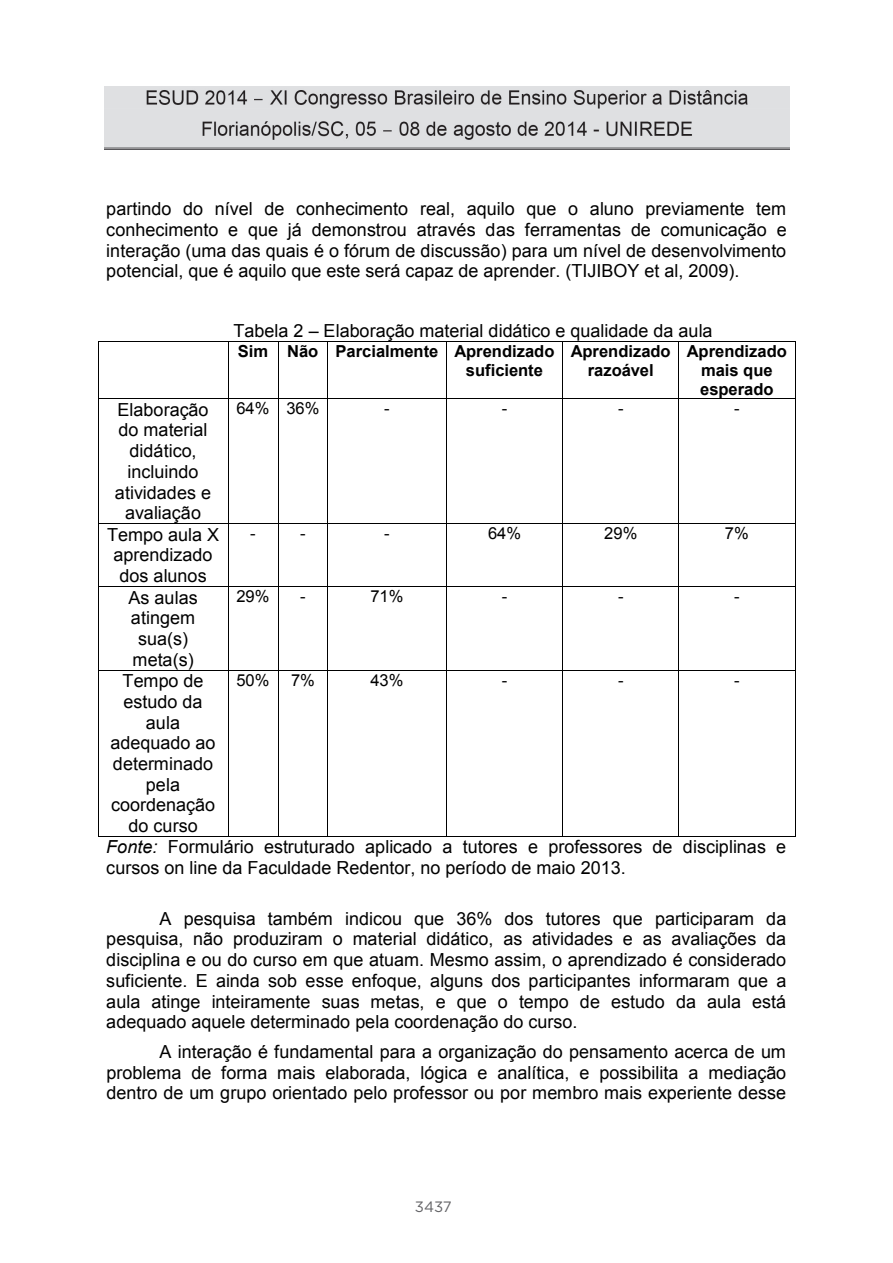
<style>
.page{position:relative;width:893px;height:1263px;background:#fff}
.page>*{position:absolute;margin:0;border:0;box-sizing:border-box;transform-origin:0 0}
.t1{font:18px/20.7px "Arial";color:#000;text-align:center}
.t2{font:700 16.5px/18.9px "Arial";color:#000;text-align:center}
.t3{font:16.5px "Arial";color:#000}
.t4{font:15px "Gotham";color:#636366}
.s1{font-style:inherit}
.s2{font-style:italic}
</style>
<div class="page">
<img style="left:104px;top:86px;width:685px;height:63px">
<hr style="left:99px;top:341px;width:129px;height:1px;background:#000">
<hr style="left:228px;top:341px;width:50px;height:1px;background:#000">
<hr style="left:278px;top:341px;width:49px;height:1px;background:#000">
<hr style="left:328px;top:341px;width:118px;height:1px;background:#000">
<hr style="left:447px;top:341px;width:115px;height:1px;background:#000">
<hr style="left:563px;top:341px;width:115px;height:1px;background:#000">
<hr style="left:679px;top:341px;width:116px;height:1px;background:#000">
<hr style="left:98px;top:341px;width:1px;height:57px;background:#000">
<hr style="left:228px;top:341px;width:1px;height:57px;background:#000">
<hr style="left:278px;top:341px;width:1px;height:57px;background:#000">
<hr style="left:327px;top:341px;width:1px;height:57px;background:#000">
<hr style="left:446px;top:341px;width:1px;height:57px;background:#000">
<hr style="left:562px;top:341px;width:1px;height:57px;background:#000">
<hr style="left:678px;top:341px;width:1px;height:57px;background:#000">
<hr style="left:795px;top:341px;width:1px;height:57px;background:#000">
<hr style="left:99px;top:398px;width:129px;height:1px;background:#000">
<hr style="left:228px;top:398px;width:50px;height:1px;background:#000">
<hr style="left:278px;top:398px;width:49px;height:1px;background:#000">
<hr style="left:328px;top:398px;width:118px;height:1px;background:#000">
<hr style="left:447px;top:398px;width:115px;height:1px;background:#000">
<hr style="left:563px;top:398px;width:115px;height:1px;background:#000">
<hr style="left:679px;top:398px;width:116px;height:1px;background:#000">
<hr style="left:98px;top:399px;width:1px;height:124px;background:#000">
<hr style="left:228px;top:399px;width:1px;height:124px;background:#000">
<hr style="left:278px;top:399px;width:1px;height:124px;background:#000">
<hr style="left:327px;top:399px;width:1px;height:124px;background:#000">
<hr style="left:446px;top:399px;width:1px;height:124px;background:#000">
<hr style="left:562px;top:399px;width:1px;height:124px;background:#000">
<hr style="left:678px;top:399px;width:1px;height:124px;background:#000">
<hr style="left:795px;top:399px;width:1px;height:124px;background:#000">
<hr style="left:99px;top:523px;width:129px;height:1px;background:#000">
<hr style="left:228px;top:523px;width:50px;height:1px;background:#000">
<hr style="left:278px;top:523px;width:49px;height:1px;background:#000">
<hr style="left:328px;top:523px;width:118px;height:1px;background:#000">
<hr style="left:447px;top:523px;width:115px;height:1px;background:#000">
<hr style="left:563px;top:523px;width:115px;height:1px;background:#000">
<hr style="left:679px;top:523px;width:116px;height:1px;background:#000">
<hr style="left:98px;top:524px;width:1px;height:62px;background:#000">
<hr style="left:228px;top:524px;width:1px;height:62px;background:#000">
<hr style="left:278px;top:524px;width:1px;height:62px;background:#000">
<hr style="left:327px;top:524px;width:1px;height:62px;background:#000">
<hr style="left:446px;top:524px;width:1px;height:62px;background:#000">
<hr style="left:562px;top:524px;width:1px;height:62px;background:#000">
<hr style="left:678px;top:524px;width:1px;height:62px;background:#000">
<hr style="left:795px;top:524px;width:1px;height:62px;background:#000">
<hr style="left:99px;top:586px;width:129px;height:1px;background:#000">
<hr style="left:228px;top:586px;width:50px;height:1px;background:#000">
<hr style="left:278px;top:586px;width:49px;height:1px;background:#000">
<hr style="left:328px;top:586px;width:118px;height:1px;background:#000">
<hr style="left:447px;top:586px;width:115px;height:1px;background:#000">
<hr style="left:563px;top:586px;width:115px;height:1px;background:#000">
<hr style="left:679px;top:586px;width:116px;height:1px;background:#000">
<hr style="left:98px;top:587px;width:1px;height:83px;background:#000">
<hr style="left:228px;top:587px;width:1px;height:83px;background:#000">
<hr style="left:278px;top:587px;width:1px;height:83px;background:#000">
<hr style="left:327px;top:587px;width:1px;height:83px;background:#000">
<hr style="left:446px;top:587px;width:1px;height:83px;background:#000">
<hr style="left:562px;top:587px;width:1px;height:83px;background:#000">
<hr style="left:678px;top:587px;width:1px;height:83px;background:#000">
<hr style="left:795px;top:587px;width:1px;height:83px;background:#000">
<hr style="left:99px;top:670px;width:129px;height:1px;background:#000">
<hr style="left:228px;top:670px;width:50px;height:1px;background:#000">
<hr style="left:278px;top:670px;width:49px;height:1px;background:#000">
<hr style="left:328px;top:670px;width:118px;height:1px;background:#000">
<hr style="left:447px;top:670px;width:115px;height:1px;background:#000">
<hr style="left:563px;top:670px;width:115px;height:1px;background:#000">
<hr style="left:679px;top:670px;width:116px;height:1px;background:#000">
<hr style="left:98px;top:671px;width:1px;height:165px;background:#000">
<hr style="left:99px;top:836px;width:129px;height:1px;background:#000">
<hr style="left:228px;top:671px;width:1px;height:165px;background:#000">
<hr style="left:228px;top:836px;width:50px;height:1px;background:#000">
<hr style="left:278px;top:671px;width:1px;height:165px;background:#000">
<hr style="left:278px;top:836px;width:49px;height:1px;background:#000">
<hr style="left:327px;top:671px;width:1px;height:165px;background:#000">
<hr style="left:328px;top:836px;width:118px;height:1px;background:#000">
<hr style="left:446px;top:671px;width:1px;height:165px;background:#000">
<hr style="left:447px;top:836px;width:115px;height:1px;background:#000">
<hr style="left:562px;top:671px;width:1px;height:165px;background:#000">
<hr style="left:563px;top:836px;width:115px;height:1px;background:#000">
<hr style="left:678px;top:671px;width:1px;height:165px;background:#000">
<hr style="left:679px;top:836px;width:116px;height:1px;background:#000">
<hr style="left:795px;top:671px;width:1px;height:165px;background:#000">
<p class="t1" style="left:106px;top:199px;width:682px;text-align:justify">partindo do nível de conhecimento real, aquilo que o aluno previamente tem conhecimento e que já demonstrou através das ferramentas de comunicação e interação (uma das quais é o fórum de discussão) para um nível de desenvolvimento potencial, que é aquilo que este será capaz de aprender. (TIJIBOY et al, 2009).</p>
<p class="t1" style="left:233px;top:320px;width:481px">Tabela 2 <span class="s1">–</span> Elaboração material didático e qualidade da aula</p>
<p class="t2" style="left:466px;top:342px;width:90px;text-align:left;text-indent:-228px">Sim Não Parcialmente Aprendizado suficiente</p>
<p class="t2" style="left:571px;top:342px;width:101px">Aprendizado razoável</p>
<p class="t2" style="left:687px;top:342px;width:101px">Aprendizado mais que esperado</p>
<p class="t1" style="left:115px;top:399px;width:98px">Elaboração do material didático, incluindo atividades e avaliação</p>
<p class="t3" style="left:236px;top:398px;width:84px">64% 36%</p>
<p class="t3" style="left:384px;top:398px;width:7px">-</p>
<p class="t3" style="left:502px;top:398px;width:7px">-</p>
<p class="t3" style="left:618px;top:398px;width:7px">-</p>
<p class="t3" style="left:734px;top:398px;width:7px">-</p>
<p class="t1" style="left:107px;top:524px;width:114px">Tempo aula X aprendizado dos alunos</p>
<p class="t3" style="left:250px;top:523px;width:7px">-</p>
<p class="t3" style="left:300px;top:523px;width:7px">-</p>
<p class="t3" style="left:384px;top:523px;width:7px">-</p>
<p class="t3" style="left:488px;top:523px;width:35px">64%</p>
<p class="t3" style="left:604px;top:523px;width:35px">29%</p>
<p class="t3" style="left:725px;top:523px;width:25px">7%</p>
<p class="t1" style="left:128px;top:587px;width:71px">As aulas atingem sua(s) meta(s)</p>
<p class="t3" style="left:236px;top:586px;width:35px">29%</p>
<p class="t3" style="left:300px;top:586px;width:7px">-</p>
<p class="t3" style="left:370px;top:586px;width:35px">71%</p>
<p class="t3" style="left:502px;top:586px;width:7px">-</p>
<p class="t3" style="left:618px;top:586px;width:7px">-</p>
<p class="t3" style="left:734px;top:586px;width:7px">-</p>
<p class="t1" style="left:110px;top:671px;width:107px">Tempo de estudo da aula adequado ao determinado pela coordenação do curso</p>
<p class="t3" style="left:236px;top:669px;width:35px">50%</p>
<p class="t3" style="left:291px;top:669px;width:25px">7%</p>
<p class="t3" style="left:370px;top:669px;width:35px">43%</p>
<p class="t3" style="left:502px;top:669px;width:7px">-</p>
<p class="t3" style="left:618px;top:669px;width:7px">-</p>
<p class="t3" style="left:734px;top:669px;width:7px">-</p>
<p class="t1" style="left:106px;top:837px;width:681px;text-align:left"><span class="s2">Fonte:</span> Formulário estruturado aplicado a tutores e professores de disciplinas e cursos on line da Faculdade Redentor, no período de maio 2013.</p>
<p class="t1" style="left:106px;top:908px;width:682px;text-align:justify;text-indent:53px">A pesquisa também indicou que 36% dos tutores que participaram da pesquisa, não produziram o material didático, as atividades e as avaliações da disciplina e ou do curso em que atuam. Mesmo assim, o aprendizado é considerado suficiente. E ainda sob esse enfoque, alguns dos participantes informaram que a aula atinge inteiramente suas metas, e que o tempo de estudo da aula está adequado aquele determinado pela coordenação do curso.</p>
<p class="t1" style="left:106px;top:1041px;width:681px;text-align:justify;text-indent:53px">A interação é fundamental para a organização do pensamento acerca de um problema de forma mais elaborada, lógica e analítica, e possibilita a mediação dentro de um grupo orientado pelo professor ou por membro mais experiente desse</p>
<p class="t4" style="left:415px;top:1197px;width:39px">3437</p>
</div>
